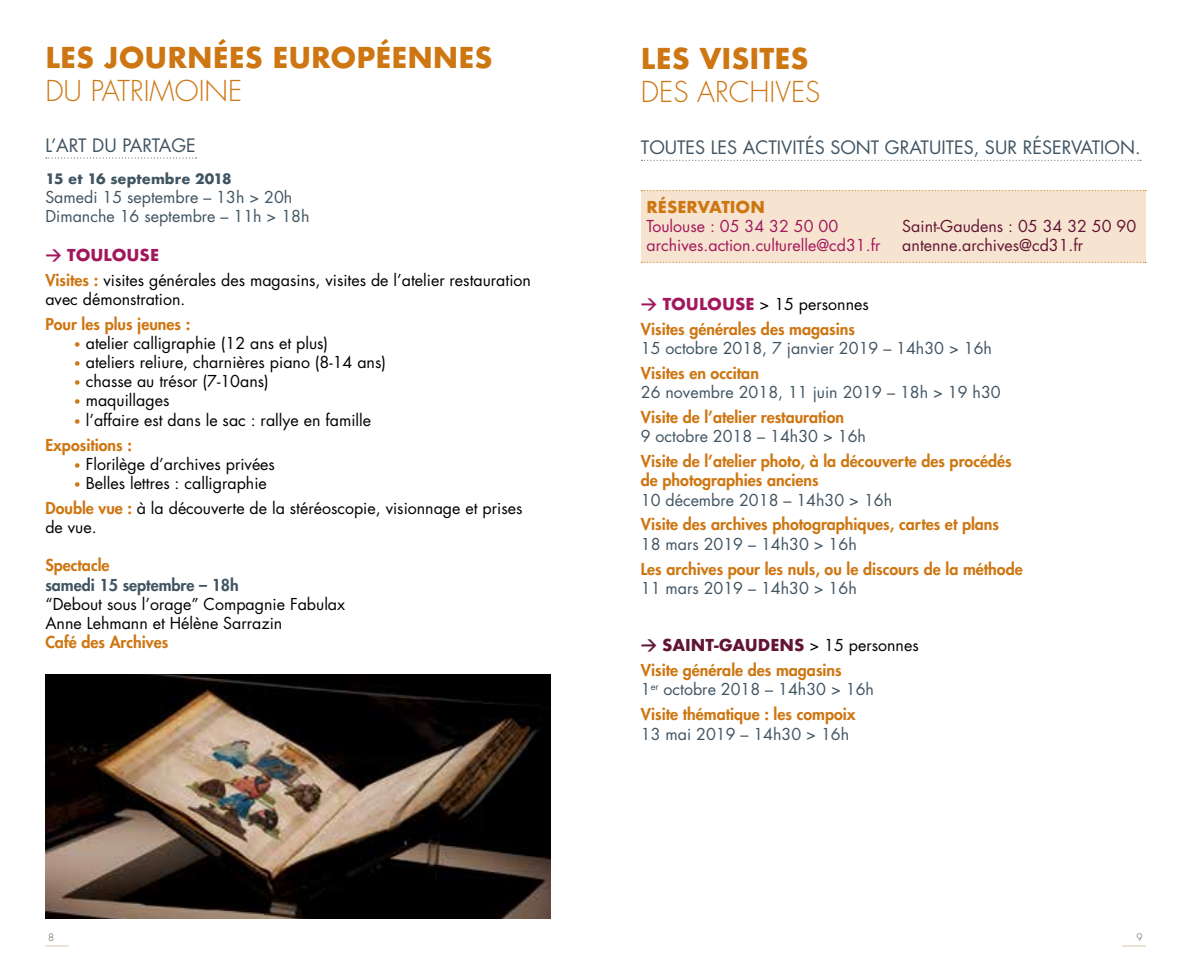
<style>
.page{position:relative;width:1191px;height:964px;background:#fff}
.page>*{position:absolute;margin:0;border:0;box-sizing:border-box;transform-origin:0 0}
.t1{font:700 28px "Futura";color:#ce7611}
.t2{font:300 28px "Futura";color:#ce7611}
.t3{font:18px "Futura";color:#405462}
.t4{font:16px/24.8px "Futura";color:#000}
.t5{font:800 16px/24.8px "Futura";color:#ce7611}
.t6{font:16px/19.2px "Futura";color:#405462}
.t7{font:16px/19.2px "Futura";color:#a2165b}
.t8{font:16px/19.2px "Futura";color:#611535}
.t9{font:800 16px "Futura";color:#405462}
.t10{font:700 16px "Futura";color:#ce7611}
.t11{font:700 14px "Futura";color:#405462}
.t12{font:300 10px "Futura";color:#695241}
.s1{font-family:"DIN";font-weight:700;color:#a2165b}
.s2{font-weight:700;color:#a2165b}
.s3{font-weight:800;color:#ce7611}
.s4{font-size:12px;color:#ce7611}
.s5{font-weight:400;color:#000}
.s6{font-family:"DIN";font-weight:700;color:#611535}
.s7{font-weight:700;color:#611535}
.s8{font-weight:400;color:#405462}
</style>
<div class="page">
<hr style="left:1122px;top:945px;width:23px;height:2px;background:#eae2d1">
<hr style="left:45px;top:945px;width:24px;height:2px;background:#eae2d1">
<svg style="left:46px;top:157px;width:150px;height:1px"></svg>
<svg style="left:641px;top:160px;width:500px;height:1px"></svg>
<div style="left:641px;top:191px;width:504px;height:72px;background:#f6e4d0"></div>
<svg style="left:641px;top:190px;width:505px;height:1px"></svg>
<svg style="left:641px;top:262px;width:505px;height:1px"></svg>
<img style="left:45px;top:674px;width:505px;height:244px">
<h1 class="t1" style="left:45px;top:37px;width:449px">LES JOURNÉES EUROPÉENNES</h1>
<h1 class="t2" style="left:45px;top:73px;width:198px">DU PATRIMOINE</h1>
<p class="t3" style="left:45px;top:133px;width:152px">L’ART DU PARTAGE</p>
<p class="t11" style="left:45px;top:168px;width:188px">15 et 16 septembre 2018</p>
<p class="t6" style="left:45px;top:187px;width:266px">Samedi 15 septembre – 13h &gt; 20h<br>Dimanche 16 septembre – 11h &gt; 18h</p>
<p class="t4" style="left:45px;top:242px;width:487px"><span class="s1">&gt;</span> <span class="s2">TOULOUSE<br></span><span class="s3">Visites :</span> visites générales des magasins, visites de l’atelier restauration</p>
<p class="t4" style="left:45px;top:286px;width:141px">avec démonstration.</p>
<p class="t5" style="left:45px;top:311px;width:146px">Pour les plus jeunes :</p>
<p class="t4" style="left:74px;top:330px;width:256px"><span class="s4">•</span> atelier calligraphie (12 ans et plus)</p>
<p class="t4" style="left:74px;top:349px;width:314px"><span class="s4">•</span> ateliers reliure, charnières piano (8-14 ans)</p>
<p class="t4" style="left:74px;top:369px;width:196px"><span class="s4">•</span> chasse au trésor (7-10ans)</p>
<p class="t4" style="left:74px;top:388px;width:97px"><span class="s4">•</span> maquillages</p>
<p class="t4" style="left:45px;top:407px;width:327px;text-indent:28px"><span class="s4">•</span> l’affaire est dans le sac : rallye en famille<br><span class="s3">Expositions :</span></p>
<p class="t4" style="left:74px;top:451px;width:203px"><span class="s4">•</span> Florilège d’archives privées</p>
<p class="t4" style="left:45px;top:470px;width:478px;text-indent:28px"><span class="s4">•</span> Belles lettres : calligraphie<br><span class="s3">Double vue :</span> à la découverte de la stéréoscopie, visionnage et prises</p>
<p class="t4" style="left:45px;top:514px;width:53px">de vue.</p>
<p class="t5" style="left:45px;top:553px;width:66px">Spectacle</p>
<p class="t9" style="left:45px;top:574px;width:195px">samedi 15 septembre – 18h</p>
<p class="t4" style="left:45px;top:594px;width:301px;line-height:19.2px">“Debout sous l’orage” Compagnie Fabulax<br>Anne Lehmann et Hélène Sarrazin</p>
<p class="t5" style="left:45px;top:630px;width:124px">Café des Archives</p>
<h1 class="t1" style="left:641px;top:38px;width:169px">LES VISITES</h1>
<h1 class="t2" style="left:641px;top:74px;width:181px">DES ARCHIVES</h1>
<p class="t3" style="left:641px;top:135px;width:501px">TOUTES LES ACTIVITÉS SONT GRATUITES, SUR RÉSERVATION.</p>
<p class="t10" style="left:646px;top:195px;width:120px">RÉSERVATION</p>
<p class="t7" style="left:646px;top:216px;width:235px">Toulouse : 05 34 32 50 00 archives.action.culturelle@cd31.fr</p>
<p class="t8" style="left:902px;top:216px;width:235px">Saint-Gaudens : 05 34 32 50 90 antenne.archives@cd31.fr</p>
<p class="t5" style="left:641px;top:291px;width:229px"><span class="s1">&gt;</span> <span class="s2">TOULOUSE</span> <span class="s5">&gt; 15 personnes<br></span>Visites générales des magasins</p>
<p class="t6" style="left:641px;top:338px;width:353px">15 octobre 2018, 7 janvier 2019 – 14h30 &gt; 16h</p>
<p class="t5" style="left:641px;top:360px;width:120px">Visites en occitan</p>
<p class="t6" style="left:641px;top:382px;width:361px">26 novembre 2018, 11 juin 2019 – 18h &gt; 19 h30</p>
<p class="t5" style="left:641px;top:404px;width:205px">Visite de l’atelier restauration</p>
<p class="t6" style="left:641px;top:427px;width:227px">9 octobre 2018 – 14h30 &gt; 16h</p>
<p class="t5" style="left:641px;top:451px;width:372px;line-height:19.2px">Visite de l’atelier photo, à la découverte des procédés de photographies anciens</p>
<p class="t6" style="left:641px;top:490px;width:253px">10 décembre 2018 – 14h30 &gt; 16h</p>
<p class="t5" style="left:641px;top:512px;width:360px">Visite des archives photographiques, cartes et plans</p>
<p class="t6" style="left:641px;top:534px;width:217px">18 mars 2019 – 14h30 &gt; 16h</p>
<p class="t5" style="left:641px;top:556px;width:383px">Les archives pour les nuls, ou le discours de la méthode</p>
<p class="t6" style="left:641px;top:578px;width:217px">11 mars 2019 – 14h30 &gt; 16h</p>
<p class="t5" style="left:641px;top:633px;width:279px"><span class="s6">&gt;</span> <span class="s7">SAINT-GAUDENS</span> <span class="s5">&gt; 15 personnes<br></span>Visite générale des magasins</p>
<p class="t5" style="left:641px;top:677px;width:235px"><span class="s8">1</span><sup>er</sup> <span class="s8">octobre 2018 – 14h30 &gt; 16h<br></span>Visite thématique : les compoix</p>
<p class="t6" style="left:641px;top:724px;width:210px">13 mai 2019 – 14h30 &gt; 16h</p>
<p class="t12" style="left:48px;top:931px;width:8px">8</p>
<p class="t12" style="left:1136px;top:931px;width:8px">9</p>
</div>
